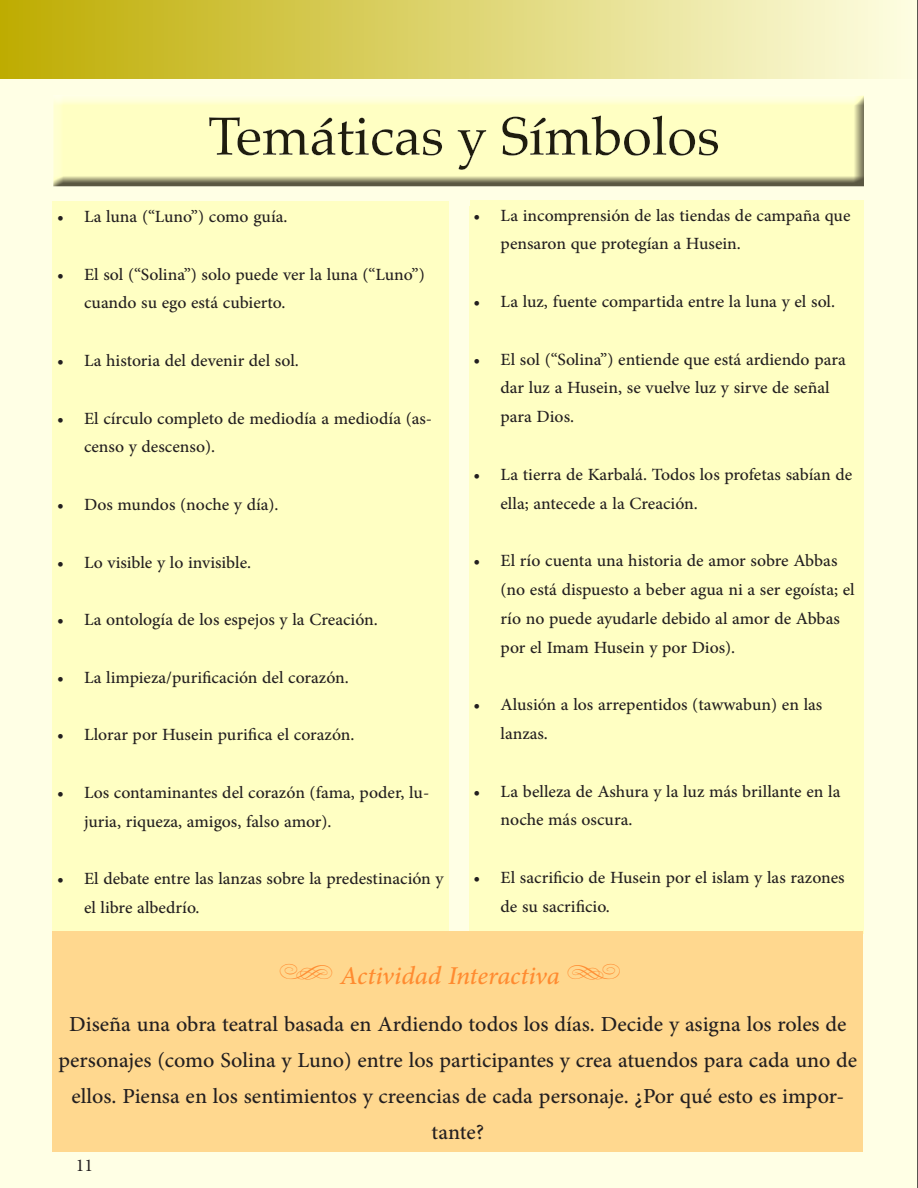
<style>
.page{position:relative;width:918px;height:1188px;background:#fff}
.page>*{position:absolute;margin:0;border:0;box-sizing:border-box;transform-origin:0 0}
.t1{font:italic 36px "Adobe Arabic";letter-spacing:-.005em;color:#ff8b30}
.t2{font:30px/36px "Adobe Arabic";color:#231f20;text-align:center}
.t3{font:24px/28.8px "Adobe Arabic";color:#231f20}
.t4{font:18px "Minion Pro";color:#231f20}
.s1{font-family:"Nymphette";font-style:normal}
</style>
<div class="page">
<div style="left:0;top:78px;width:917px;height:1110px;background:#ffffe5"></div>
<svg style="left:917px;top:0;width:1px;height:1188px"></svg>
<div style="left:52px;top:91px;width:813px;height:92px;background:#ffffe5"></div>
<div style="left:52px;top:95px;width:813px;height:92px;background:#231f20;opacity:.75"></div>
<div style="left:0;top:0;width:917px;height:78px;background:linear-gradient(to right,#beac01,#fefee2)"></div>
<div style="left:52px;top:201px;width:397px;height:731px;background:#ffffc3"></div>
<div style="left:469px;top:200px;width:394px;height:733px;background:#ffffc3"></div>
<div style="left:52px;top:932px;width:811px;height:220px;background:#ffd88f"></div>
<div style="left:449px;top:190px;width:21px;height:16px;background:#ffffe5"></div>
<div style="left:864px;top:190px;width:20px;height:16px;background:#ffffe5"></div>
<p class="t3" style="left:57px;top:199px;width:232px">• La luna (“Luno”) como guía.</p>
<p class="t3" style="left:84px;top:257px;width:342px;text-indent:-27px">• El sol (“Solina”) solo puede ver la luna (“Luno”) cuando su ego está cubierto.</p>
<p class="t3" style="left:57px;top:343px;width:243px">• La historia del devenir del sol.</p>
<p class="t3" style="left:84px;top:401px;width:350px;text-indent:-27px">• El círculo completo de mediodía a mediodía (as&shy;censo y descenso).</p>
<p class="t3" style="left:57px;top:487px;width:223px">• Dos mundos (noche y día).</p>
<p class="t3" style="left:57px;top:545px;width:196px">• Lo visible y lo invisible.</p>
<p class="t3" style="left:57px;top:602px;width:322px">• La ontología de los espejos y la Creación.</p>
<p class="t3" style="left:57px;top:660px;width:294px">• La limpieza/purificación del corazón.</p>
<p class="t3" style="left:57px;top:718px;width:299px">• Llorar por Husein purifica el corazón.</p>
<p class="t3" style="left:84px;top:775px;width:347px;text-indent:-27px">• Los contaminantes del corazón (fama, poder, lu&shy;juria, riqueza, amigos, falso amor).</p>
<p class="t3" style="left:84px;top:862px;width:361px;text-indent:-27px">• El debate entre las lanzas sobre la predestinación y el libre albedrío.</p>
<p class="t3" style="left:501px;top:198px;width:352px;text-indent:-27px">• La incomprensión de las tiendas de campaña que pensaron que protegían a Husein.</p>
<p class="t3" style="left:474px;top:284px;width:363px">• La luz, fuente compartida entre la luna y el sol.</p>
<p class="t3" style="left:501px;top:342px;width:347px;text-indent:-27px">• El sol (“Solina”) entiende que está ardiendo para dar luz a Husein, se vuelve luz y sirve de señal para Dios.</p>
<p class="t3" style="left:501px;top:457px;width:353px;text-indent:-27px">• La tierra de Karbalá. Todos los profetas sabían de ella; antecede a la Creación.</p>
<p class="t3" style="left:501px;top:543px;width:356px;text-indent:-27px">• El río cuenta una historia de amor sobre Abbas (no está dispuesto a beber agua ni a ser egoísta; el río no puede ayudarle debido al amor de Abbas por el Imam Husein y por Dios).</p>
<p class="t3" style="left:501px;top:687px;width:323px;text-indent:-27px">• Alusión a los arrepentidos (tawwabun) en las lanzas.</p>
<p class="t3" style="left:501px;top:774px;width:341px;text-indent:-27px">• La belleza de Ashura y la luz más brillante en la noche más oscura.</p>
<p class="t3" style="left:501px;top:860px;width:346px;text-indent:-27px">• El sacrificio de Husein por el islam y las razones de su sacrificio.</p>
<p class="t1" style="left:340px;top:950px;width:282px">Actividad Interactiva <span class="s1">f</span></p>
<p class="t2" style="left:58px;top:1003px;width:800px">Diseña una obra teatral basada en Ardiendo todos los días. Decide y asigna los roles de personajes (como Solina y Luno) entre los participantes y crea atuendos para cada uno de ellos. Piensa en los sentimientos y creencias de cada personaje. ¿Por qué esto es impor&shy;tante?</p>
<p class="t4" style="left:76px;top:1153px;width:19px">11</p>
</div>
